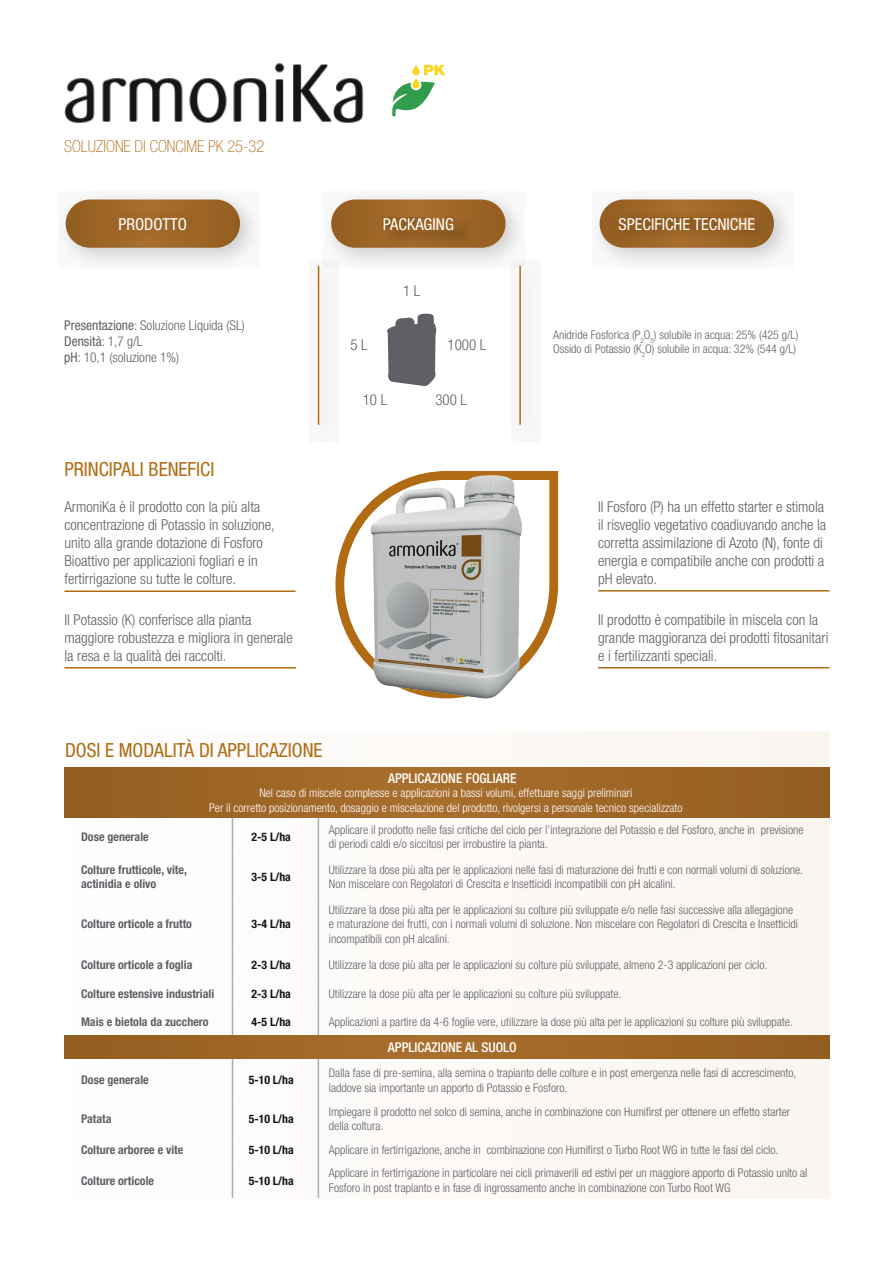
<style>
.page{position:relative;width:893px;height:1263px;background:#fff}
.page>*{position:absolute;margin:0;border:0;box-sizing:border-box;transform-origin:0 0}
.t1{font:condensed 19.5px "Helvetica Neue LT Pro";color:#b16b12}
.t2{font:condensed 16.5px "Helvetica Neue LT Pro";color:#fff}
.t3{font:100 condensed 16.5px "Helvetica Neue LT Pro";color:#b16b12}
.t4{font:300 condensed 15px/18px "Helvetica Neue LT Pro";color:#615f66}
.t5{font:300 condensed 13.5px/16.2px "Helvetica Neue LT Pro";color:#615f66}
.t6{font:500 condensed 13.5px "Helvetica Neue LT Pro";color:#fff}
.t7{font:300 condensed 12px/14.4px "Helvetica Neue LT Pro";color:#615f66}
.t8{font:700 condensed 12px/14.4px "Helvetica Neue LT Pro";color:#615f66}
.t9{font:300 condensed 12px/14.4px "Helvetica Neue LT Pro";color:#fff;text-align:center}
.t10{font:700 condensed 11.7px "Helvetica Neue LT Pro";color:#111416}
.s1{font-weight:400}
</style>
<div class="page">
<div style="left:65px;top:731px;width:764px;height:468px;background:#fcf9f7"></div>
<svg style="left:335px;top:471px;width:223px;height:185px"></svg>
<svg style="left:597px;top:196px;width:192px;height:67px;fill:#eee"></svg>
<div style="left:600px;top:200px;width:174px;height:48px;background:#9e6626;border-radius:24px"></div>
<div style="left:613px;top:213px;width:153px;height:28px;background:linear-gradient(to right,#956022,#976224)"></div>
<svg style="left:736px;top:218px;width:19px;height:12px"></svg>
<svg style="left:317px;top:265px;width:11px;height:161px;fill:#f4f4f4"></svg>
<hr style="left:318px;top:266px;width:1px;height:159px;background:#b16b12">
<div style="left:511px;top:260px;width:30px;height:183px;background:#f6f6f6"></div>
<hr style="left:519px;top:266px;width:2px;height:159px;background:#b16b12">
<img style="left:360px;top:471px;width:174px;height:228px">
<svg style="left:63px;top:195px;width:192px;height:69px;fill:#efefef"></svg>
<div style="left:66px;top:200px;width:174px;height:48px;background:#9b6425;border-radius:24px"></div>
<div style="left:114px;top:211px;width:84px;height:30px;background:#9f6728"></div>
<svg style="left:323px;top:195px;width:202px;height:73px;fill:#f2f2f2"></svg>
<div style="left:331px;top:200px;width:175px;height:48px;background:#9b6425;border-radius:24px"></div>
<div style="left:385px;top:220px;width:88px;height:28px;background:#956025"></div>
<svg style="left:429px;top:218px;width:14px;height:12px"></svg>
<div style="left:65px;top:767px;width:764px;height:50px;background:#9e6626"></div>
<div style="left:65px;top:1035px;width:764px;height:24px;background:#9e6626"></div>
<hr style="left:232px;top:817px;width:1px;height:39px;background:#abada9">
<hr style="left:318px;top:817px;width:1px;height:39px;background:#abada9">
<hr style="left:232px;top:856px;width:1px;height:41px;background:#abada9">
<hr style="left:318px;top:856px;width:1px;height:41px;background:#abada9">
<hr style="left:232px;top:897px;width:1px;height:53px;background:#abada9">
<hr style="left:318px;top:897px;width:1px;height:53px;background:#abada9">
<hr style="left:232px;top:1059px;width:1px;height:42px;background:#abada9">
<hr style="left:318px;top:1059px;width:1px;height:42px;background:#abada9">
<hr style="left:232px;top:1101px;width:1px;height:35px;background:#abada9">
<hr style="left:318px;top:1101px;width:1px;height:35px;background:#abada9">
<svg style="left:232px;top:1136px;width:1px;height:27px"></svg>
<svg style="left:318px;top:1136px;width:1px;height:27px"></svg>
<hr style="left:232px;top:1163px;width:1px;height:35px;background:#abada9">
<hr style="left:318px;top:1163px;width:1px;height:35px;background:#abada9">
<svg style="left:232px;top:950px;width:1px;height:85px"></svg>
<svg style="left:318px;top:950px;width:1px;height:85px"></svg>
<hr style="left:64px;top:667px;width:232px;height:2px;background:#b16b12">
<hr style="left:64px;top:590px;width:232px;height:2px;background:#b16b12">
<hr style="left:598px;top:590px;width:231px;height:1px;background:#b16b12">
<hr style="left:598px;top:667px;width:231px;height:1px;background:#b16b12">
<svg style="left:392px;top:65px;width:54px;height:52px"></svg>
<svg style="left:387px;top:314px;width:49px;height:72px"></svg>
<img style="left:64px;top:63px;width:300px;height:60px">
<h2 class="t3" style="left:64px;top:138px;width:202px">SOLUZIONE DI CONCIME PK 25-32</h2>
<h2 class="t2" style="left:119px;top:214px;width:70px">PRODOTTO</h2>
<h2 class="t2" style="left:383px;top:214px;width:72px">PACKAGING</h2>
<h2 class="t2" style="left:619px;top:214px;width:138px">SPECIFICHE TECNICHE</h2>
<p class="t5" style="left:64px;top:317px;width:182px"><span class="s1">Presentazione</span>: Soluzione Liquida (SL)<br><span class="s1">Densità</span>: 1,7 g/L<br><span class="s1">pH</span>: 10,1 (soluzione 1%)</p>
<h1 class="t1" style="left:64px;top:458px;width:151px">PRINCIPALI BENEFICI</h1>
<p class="t4" style="left:350px;top:335px;width:19px">5 L</p>
<p class="t4" style="left:403px;top:282px;width:19px">1 L</p>
<p class="t4" style="left:448px;top:335px;width:40px">1000 L</p>
<p class="t4" style="left:363px;top:391px;width:26px">10 L</p>
<p class="t4" style="left:435px;top:391px;width:33px">300 L</p>
<p class="t7" style="left:553px;top:327px;width:247px">Anidride Fosforica (P<sub>2</sub>O<sub>5</sub>) solubile in acqua: 25% (425 g/L)<br>Ossido di Potassio (K<sub>2</sub>O) solubile in acqua: 32% (544 g/L)</p>
<p class="t4" style="left:64px;top:498px;width:212px">ArmoniKa è il prodotto con la più alta concentrazione di Potassio in soluzione, unito alla grande dotazione di Fosforo Bioattivo per applicazioni fogliari e in fertirrigazione su tutte le colture.</p>
<p class="t4" style="left:598px;top:498px;width:230px">Il Fosforo (P) ha un effetto starter e stimola il risveglio vegetativo coadiuvando anche la corretta assimilazione di Azoto (N), fonte di energia e compatibile anche con prodotti a pH elevato.</p>
<p class="t4" style="left:598px;top:611px;width:232px">Il prodotto è compatibile in miscela con la grande maggioranza dei prodotti fitosanitari e i fertilizzanti speciali.</p>
<p class="t4" style="left:64px;top:610px;width:230px">Il Potassio (K) conferisce alla pianta maggiore robustezza e migliora in generale la resa e la qualità dei raccolti.</p>
<h1 class="t1" style="left:65px;top:739px;width:259px">DOSI E MODALITÀ DI APPLICAZIONE</h1>
<p class="t6" style="left:388px;top:770px;width:130px">APPLICAZIONE FOGLIARE</p>
<p class="t9" style="left:209px;top:786px;width:475px">Nel caso di miscele complesse e applicazioni a bassi volumi, effettuare saggi preliminari<br>Per il corretto posizionamento, dosaggio e miscelazione del prodotto, rivolgersi a personale tecnico specializzato</p>
<p class="t8" style="left:81px;top:829px;width:69px">Dose generale</p>
<p class="t10" style="left:252px;top:830px;width:41px">2-5 L/ha</p>
<p class="t7" style="left:329px;top:822px;width:476px">Applicare il prodotto nelle fasi critiche del ciclo per l’integrazione del Potassio e del Fosforo, anche in previsione di periodi caldi e/o siccitosi per irrobustire la pianta.</p>
<p class="t8" style="left:81px;top:862px;width:107px">Colture frutticole, vite, actinidia e olivo</p>
<p class="t10" style="left:252px;top:869px;width:41px">3-5 L/ha</p>
<p class="t7" style="left:329px;top:862px;width:476px">Utilizzare la dose più alta per le applicazioni nelle fasi di maturazione dei frutti e con normali volumi di soluzione.<br>Non miscelare con Regolatori di Crescita e Insetticidi incompatibili con pH alcalini.</p>
<p class="t8" style="left:81px;top:917px;width:112px">Colture orticole a frutto</p>
<p class="t10" style="left:252px;top:917px;width:41px">3-4 L/ha</p>
<p class="t7" style="left:329px;top:902px;width:471px">Utilizzare la dose più alta per le applicazioni su colture più sviluppate e/o nelle fasi successive alla allegagione e maturazione dei frutti, con i normali volumi di soluzione. Non miscelare con Regolatori di Crescita e Insetticidi incompatibili con pH alcalini.</p>
<p class="t8" style="left:81px;top:958px;width:113px">Colture orticole a foglia</p>
<p class="t10" style="left:252px;top:958px;width:41px">2-3 L/ha</p>
<p class="t7" style="left:329px;top:958px;width:440px">Utilizzare la dose più alta per le applicazioni su colture più sviluppate, almeno 2-3 applicazioni per ciclo.</p>
<p class="t8" style="left:81px;top:986px;width:135px">Colture estensive industriali</p>
<p class="t10" style="left:252px;top:986px;width:41px">2-3 L/ha</p>
<p class="t7" style="left:329px;top:986px;width:294px">Utilizzare la dose più alta per le applicazioni su colture più sviluppate.</p>
<p class="t8" style="left:81px;top:1014px;width:129px">Mais e bietola da zucchero</p>
<p class="t10" style="left:252px;top:1014px;width:41px">4-5 L/ha</p>
<p class="t7" style="left:329px;top:1014px;width:465px">Applicazioni a partire da 4-6 foglie vere, utilizzare la dose più alta per le applicazioni su colture più sviluppate.</p>
<p class="t6" style="left:388px;top:1039px;width:130px">APPLICAZIONE AL SUOLO</p>
<p class="t8" style="left:81px;top:1073px;width:69px">Dose generale</p>
<p class="t10" style="left:249px;top:1073px;width:46px">5-10 L/ha</p>
<p class="t7" style="left:329px;top:1065px;width:469px">Dalla fase di pre-semina, alla semina o trapianto delle colture e in post emergenza nelle fasi di accrescimento, laddove sia importante un apporto di Potassio e Fosforo.</p>
<p class="t8" style="left:81px;top:1111px;width:32px">Patata</p>
<p class="t10" style="left:249px;top:1111px;width:46px">5-10 L/ha</p>
<p class="t7" style="left:329px;top:1104px;width:463px">Impiegare il prodotto nel solco di semina, anche in combinazione con Humifirst per ottenere un effetto starter della coltura.</p>
<p class="t8" style="left:81px;top:1142px;width:104px">Colture arboree e vite</p>
<p class="t10" style="left:249px;top:1142px;width:46px">5-10 L/ha</p>
<p class="t7" style="left:329px;top:1142px;width:451px">Applicare in fertirrigazione, anche in combinazione con Humifirst o Turbo Root WG in tutte le fasi del ciclo.</p>
<p class="t8" style="left:81px;top:1173px;width:75px">Colture orticole</p>
<p class="t10" style="left:249px;top:1173px;width:46px">5-10 L/ha</p>
<p class="t7" style="left:329px;top:1166px;width:480px">Applicare in fertirrigazione in particolare nei cicli primaverili ed estivi per un maggiore apporto di Potassio unito al<br>Fosforo in post trapianto e in fase di ingrossamento anche in combinazione con Turbo Root WG</p>
</div>
